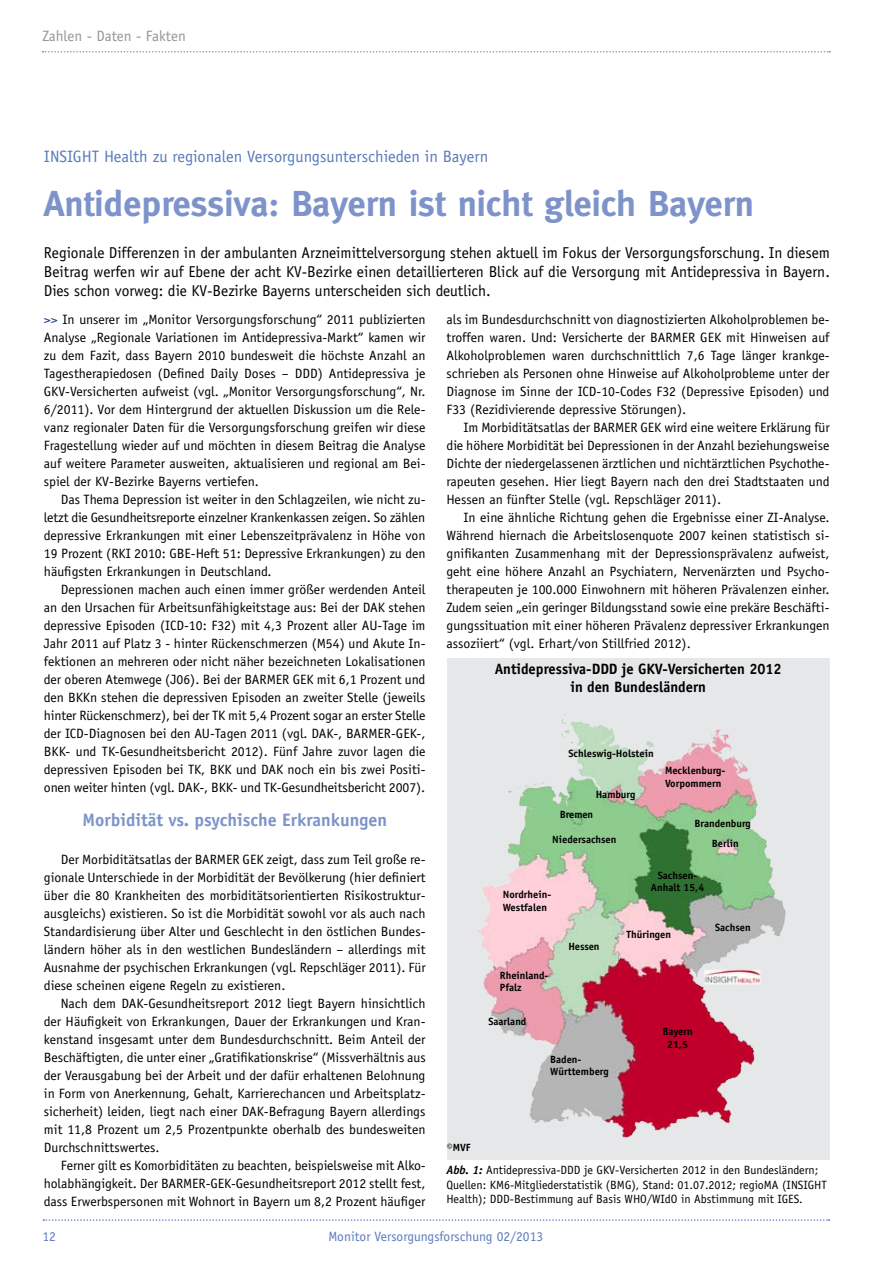
<style>
.page{position:relative;width:893px;height:1263px;background:#fff}
.page>*{position:absolute;margin:0;border:0;box-sizing:border-box;transform-origin:0 0}
._01_Kapitelüberschri{font:700 36px "Meta";color:#7d93ca}
._06_Zwischenüberschr{font:700 18px "Officina Sans";color:#7d93ca}
._03_Einleiter{font:16.5px "Officina Sans";color:#587abc}
._03_Vorspann{font:15.75px/18.9px "Officina Sans";color:#000;text-align:justify}
._11_Bildtext_rechtsb{font:700 15px/18px "Officina Sans";color:#000;text-align:center}
.t1{font:15px "Officina Sans";color:#939598}
._04_Fließtext{font:13.5px/18px "Officina Sans";color:#000;text-align:justify}
.t2{font:13.5px "Officina Sans";color:#587abc}
._05_Bildunterschrift{font:12px/14.4px "Officina Sans";color:#000}
._11_Bildtext_rechtsb-2{font:700 10.5px/12.6px "Officina Sans";color:#000}
.s1{color:#25408f}
.s2{font-weight:700;font-style:italic}
</style>
<div class="page">
<svg style="left:43px;top:51px;width:787px;height:2px"></svg>
<svg style="left:43px;top:1219px;width:786px;height:2px"></svg>
<div style="left:447px;top:658px;width:382px;height:502px;background:#e6e7e8"></div>
<img style="left:478px;top:714px;width:308px;height:424px">
<p class="t1" style="left:43px;top:27px;width:145px">Zahlen - Daten - Fakten</p>
<p class="_03_Einleiter" style="left:44px;top:146px;width:446px">INSIGHT Health zu regionalen Versorgungsunterschieden in Bayern</p>
<p class="_01_Kapitelüberschri" style="left:44px;top:182px;width:712px">Antidepressiva: Bayern ist nicht gleich Bayern</p>
<p class="_03_Vorspann" style="left:44px;top:244px;width:788px">Regionale Differenzen in der ambulanten Arzneimittelversorgung stehen aktuell im Fokus der Versorgungsforschung. In diesem Beitrag werfen wir auf Ebene der acht KV-Bezirke einen detaillierteren Blick auf die Versorgung mit Antidepressiva in Bayern.<br>Dies schon vorweg: die KV-Bezirke Bayerns unterscheiden sich deutlich.</p>
<p class="_04_Fließtext" style="left:44px;top:310px;width:383px"><span class="s1">&gt;&gt;</span> In unserer im „Monitor Versorgungsforschung“ 2011 publizierten Analyse „Regionale Variationen im Antidepressiva-Markt“ kamen wir zu dem Fazit, dass Bayern 2010 bundesweit die höchste Anzahl an Tagestherapiedosen (Defined Daily Doses – DDD) Antidepressiva je GKV-Versicherten aufweist (vgl. „Monitor Versorgungsforschung“, Nr.<br>6/2011). Vor dem Hintergrund der aktuellen Diskussion um die Rele&shy;vanz regionaler Daten für die Versorgungsforschung greifen wir diese Fragestellung wieder auf und möchten in diesem Beitrag die Analyse auf weitere Parameter ausweiten, aktualisieren und regional am Bei&shy;spiel der KV-Bezirke Bayerns vertiefen.</p>
<p class="_04_Fließtext" style="left:44px;top:490px;width:383px;text-indent:17px">Das Thema Depression ist weiter in den Schlagzeilen, wie nicht zu&shy;letzt die Gesundheitsreporte einzelner Krankenkassen zeigen. So zählen depressive Erkrankungen mit einer Lebenszeitprävalenz in Höhe von 19 Prozent (RKI 2010: GBE-Heft 51: Depressive Erkrankungen) zu den häufigsten Erkrankungen in Deutschland.</p>
<p class="_04_Fließtext" style="left:44px;top:580px;width:383px;text-indent:17px">Depressionen machen auch einen immer größer werdenden Anteil an den Ursachen für Arbeitsunfähigkeitstage aus: Bei der DAK stehen depressive Episoden (ICD-10: F32) mit 4,3 Prozent aller AU-Tage im Jahr 2011 auf Platz 3 - hinter Rückenschmerzen (M54) und Akute In&shy;fektionen an mehreren oder nicht näher bezeichneten Lokalisationen der oberen Atemwege (J06). Bei der BARMER GEK mit 6,1 Prozent und den BKKn stehen die depressiven Episoden an zweiter Stelle (jeweils hinter Rückenschmerz), bei der TK mit 5,4 Prozent sogar an erster Stelle der ICD-Diagnosen bei den AU-Tagen 2011 (vgl. DAK-, BARMER-GEK-, BKK- und TK-Gesundheitsbericht 2012). Fünf Jahre zuvor lagen die depressiven Episoden bei TK, BKK und DAK noch ein bis zwei Positi&shy;onen weiter hinten (vgl. DAK-, BKK- und TK-Gesundheitsbericht 2007).</p>
<p class="_06_Zwischenüberschr" style="left:82px;top:809px;width:306px">Morbidität vs. psychische Erkrankungen</p>
<p class="_04_Fließtext" style="left:44px;top:850px;width:383px;text-indent:17px">Der Morbiditätsatlas der BARMER GEK zeigt, dass zum Teil große re&shy;gionale Unterschiede in der Morbidität der Bevölkerung (hier definiert über die 80 Krankheiten des morbiditätsorientierten Risikostruktur&shy;ausgleichs) existieren. So ist die Morbidität sowohl vor als auch nach Standardisierung über Alter und Geschlecht in den östlichen Bundes&shy;ländern höher als in den westlichen Bundesländern – allerdings mit Ausnahme der psychischen Erkrankungen (vgl. Repschläger 2011). Für diese scheinen eigene Regeln zu existieren.</p>
<p class="_04_Fließtext" style="left:44px;top:994px;width:383px;text-indent:17px">Nach dem DAK-Gesundheitsreport 2012 liegt Bayern hinsichtlich der Häufigkeit von Erkrankungen, Dauer der Erkrankungen und Kran&shy;kenstand insgesamt unter dem Bundesdurchschnitt. Beim Anteil der Beschäftigten, die unter einer „Gratifikationskrise“ (Missverhältnis aus der Verausgabung bei der Arbeit und der dafür erhaltenen Belohnung in Form von Anerkennung, Gehalt, Karrierechancen und Arbeitsplatz&shy;sicherheit) leiden, liegt nach einer DAK-Befragung Bayern allerdings mit 11,8 Prozent um 2,5 Prozentpunkte oberhalb des bundesweiten Durchschnittswertes.</p>
<p class="_04_Fließtext" style="left:44px;top:1156px;width:383px;text-indent:17px">Ferner gilt es Komorbiditäten zu beachten, beispielsweise mit Alko&shy;holabhängigkeit. Der BARMER-GEK-Gesundheitsreport 2012 stellt fest, dass Erwerbspersonen mit Wohnort in Bayern um 8,2 Prozent häufiger</p>
<p class="_04_Fließtext" style="left:446px;top:310px;width:385px">als im Bundesdurchschnitt von diagnostizierten Alkoholproblemen be&shy;troffen waren. Und: Versicherte der BARMER GEK mit Hinweisen auf Alkoholproblemen waren durchschnittlich 7,6 Tage länger krankge&shy;schrieben als Personen ohne Hinweise auf Alkoholprobleme unter der Diagnose im Sinne der ICD-10-Codes F32 (Depressive Episoden) und F33 (Rezidivierende depressive Störungen).</p>
<p class="_04_Fließtext" style="left:446px;top:418px;width:385px;text-indent:17px">Im Morbiditätsatlas der BARMER GEK wird eine weitere Erklärung für die höhere Morbidität bei Depressionen in der Anzahl beziehungsweise Dichte der niedergelassenen ärztlichen und nichtärztlichen Psychothe&shy;rapeuten gesehen. Hier liegt Bayern nach den drei Stadtstaaten und Hessen an fünfter Stelle (vgl. Repschläger 2011).</p>
<p class="_04_Fließtext" style="left:446px;top:508px;width:385px;text-indent:17px">In eine ähnliche Richtung gehen die Ergebnisse einer ZI-Analyse.<br>Während hiernach die Arbeitslosenquote 2007 keinen statistisch si&shy;gnifikanten Zusammenhang mit der Depressionsprävalenz aufweist, geht eine höhere Anzahl an Psychiatern, Nervenärzten und Psycho&shy;therapeuten je 100.000 Einwohnern mit höheren Prävalenzen einher.<br>Zudem seien „ein geringer Bildungsstand sowie eine prekäre Beschäfti&shy;gungssituation mit einer höheren Prävalenz depressiver Erkrankungen assoziiert“ (vgl. Erhart/von Stillfried 2012).</p>
<p class="_11_Bildtext_rechtsb" style="left:495px;top:660px;width:289px">Antidepressiva-DDD je GKV-Versicherten 2012 in den Bundesländern</p>
<p class="_11_Bildtext_rechtsb-2" style="left:568px;top:747px;width:87px">Schleswig-Holstein</p>
<p class="_11_Bildtext_rechtsb-2" style="left:665px;top:764px;width:62px">Mecklenburg-<br>Vorpommern</p>
<p class="_11_Bildtext_rechtsb-2" style="left:596px;top:788px;width:41px">Hamburg</p>
<p class="_11_Bildtext_rechtsb-2" style="left:560px;top:808px;width:35px">Bremen</p>
<p class="_11_Bildtext_rechtsb-2" style="left:694px;top:817px;width:58px">Brandenburg</p>
<p class="_11_Bildtext_rechtsb-2" style="left:712px;top:837px;width:28px">Berlin</p>
<p class="_11_Bildtext_rechtsb-2" style="left:552px;top:833px;width:66px">Niedersachsen</p>
<p class="_11_Bildtext_rechtsb-2" style="left:651px;top:869px;width:55px;text-align:center">Sachsen-<br>Anhalt 15,4</p>
<p class="_11_Bildtext_rechtsb-2" style="left:503px;top:888px;width:50px">Nordrhein-<br>Westfalen</p>
<p class="_11_Bildtext_rechtsb-2" style="left:715px;top:921px;width:37px">Sachsen</p>
<p class="_11_Bildtext_rechtsb-2" style="left:627px;top:928px;width:46px">Thüringen</p>
<p class="_11_Bildtext_rechtsb-2" style="left:568px;top:939px;width:33px">Hessen</p>
<p class="_11_Bildtext_rechtsb-2" style="left:500px;top:969px;width:50px">Rheinland-<br>Pfalz</p>
<p class="_11_Bildtext_rechtsb-2" style="left:488px;top:1015px;width:40px">Saarland</p>
<p class="_11_Bildtext_rechtsb-2" style="left:662px;top:1025px;width:32px;text-align:center">Bayern<br>21,5</p>
<p class="_11_Bildtext_rechtsb-2" style="left:550px;top:1053px;width:60px">Baden-<br>Württemberg</p>
<p class="_11_Bildtext_rechtsb-2" style="left:447px;top:1141px;width:25px">©MVF</p>
<p class="_05_Bildunterschrift" style="left:446px;top:1163px;width:382px"><span class="s2">Abb. 1:</span> Antidepressiva-DDD je GKV-Versicherten 2012 in den Bundesländern;<br>Quellen: KM6-Mitgliederstatistik (BMG), Stand: 01.07.2012; regioMA (INSIGHT<br>Health); DDD-Bestimmung auf Basis WHO/WIdO in Abstimmung mit IGES.</p>
<p class="t2" style="left:43px;top:1228px;width:15px">12</p>
<p class="t2" style="left:329px;top:1228px;width:216px">Monitor Versorgungsforschung 02/2013</p>
</div>
